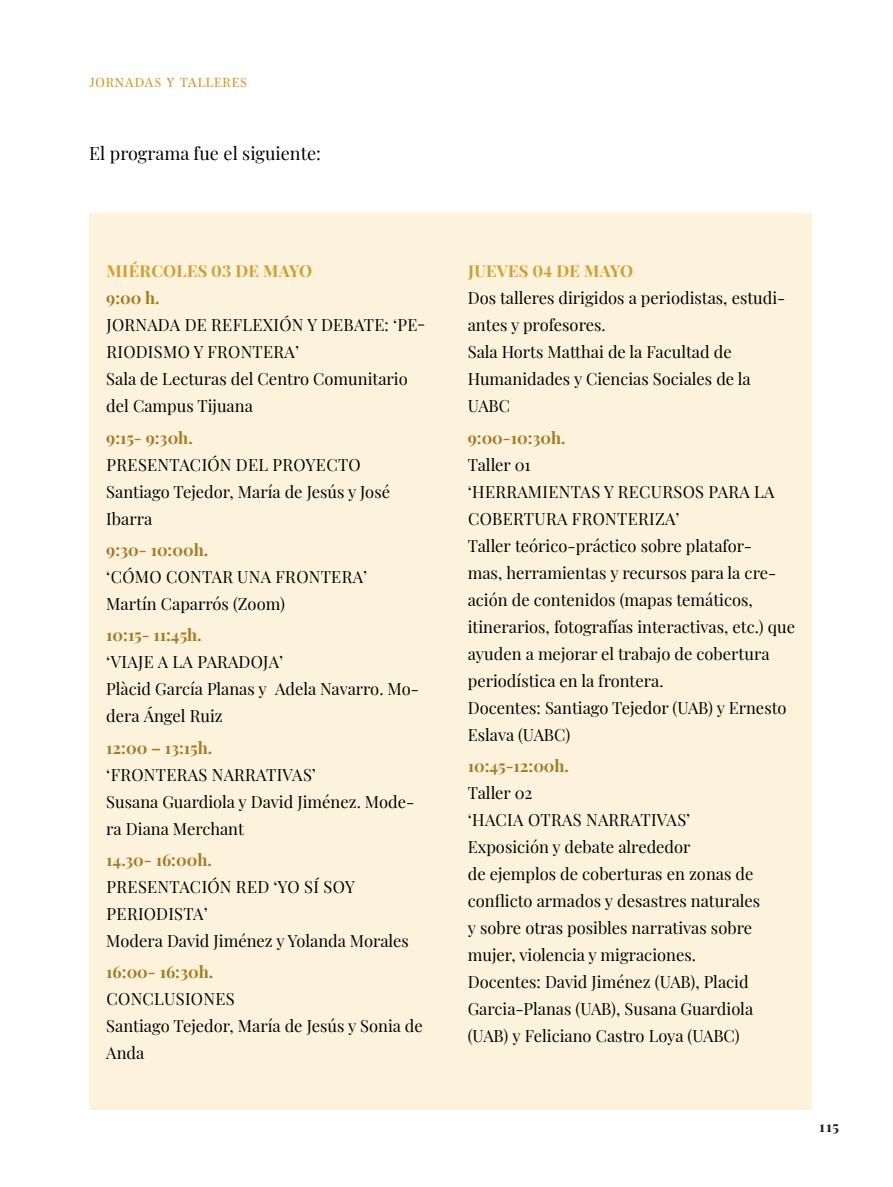
<style>
.page{position:relative;width:893px;height:1187px;background:#fff}
.page>*{position:absolute;margin:0;border:0;box-sizing:border-box;transform-origin:0 0}
.t1{font:18px "Playfair Display";color:#000}
.t2{font:16.5px/27px "Playfair Display";color:#000}
.t3{font:700 16.5px "Playfair Display";color:#a37b25}
.t4{font:700 16.5px "Playfair Display";letter-spacing:.02em;color:#d09f34}
.t5{font:700 15px "Playfair Display";color:#1a171c}
.t6{font:13.5px "Mencken Std";letter-spacing:.06em;color:#d09f34}
</style>
<div class="page">
<div style="left:89px;top:213px;width:723px;height:897px;background:#fdf2dc"></div>
<p class="t6" style="left:89px;top:74px;width:159px">JORNADAS Y TALLERES</p>
<p class="t1" style="left:89px;top:139px;width:233px">El programa fue el siguiente:</p>
<p class="t4" style="left:107px;top:258px;width:207px">MIÉRCOLES 03 DE MAYO</p>
<p class="t3" style="left:106px;top:285px;width:55px">9:00 h.</p>
<p class="t2" style="left:106px;top:310px;width:321px">JORNADA DE REFLEXIÓN Y DEBATE: ‘PE-<br>RIODISMO Y FRONTERA’<br>Sala de Lecturas del Centro Comunitario del Campus Tijuana</p>
<p class="t3" style="left:106px;top:424px;width:88px">9:15- 9:30h.</p>
<p class="t2" style="left:106px;top:449px;width:285px">PRESENTACIÓN DEL PROYECTO<br>Santiago Tejedor, María de Jesús y José<br>Ibarra</p>
<p class="t3" style="left:106px;top:537px;width:103px">9:30- 10:00h.</p>
<p class="t2" style="left:106px;top:562px;width:262px">‘CÓMO CONTAR UNA FRONTERA’<br>Martín Caparrós (Zoom)</p>
<p class="t3" style="left:106px;top:622px;width:97px">10:15- 11:45h.</p>
<p class="t2" style="left:106px;top:647px;width:314px">‘VIAJE A LA PARADOJA’<br>Plàcid García Planas y Adela Navarro. Mo&shy;dera Ángel Ruiz</p>
<p class="t3" style="left:106px;top:734px;width:107px">12:00 – 13:15h.</p>
<p class="t2" style="left:106px;top:759px;width:309px">‘FRONTERAS NARRATIVAS’<br>Susana Guardiola y David Jiménez. Mode&shy;ra Diana Merchant</p>
<p class="t3" style="left:106px;top:846px;width:107px">14.30- 16:00h.</p>
<p class="t2" style="left:106px;top:871px;width:304px">PRESENTACIÓN RED ‘YO SÍ SOY<br>PERIODISTA’<br>Modera David Jiménez y Yolanda Morales</p>
<p class="t3" style="left:106px;top:958px;width:108px">16:00- 16:30h.</p>
<p class="t2" style="left:106px;top:984px;width:318px">CONCLUSIONES<br>Santiago Tejedor, María de Jesús y Sonia de<br>Anda</p>
<p class="t4" style="left:468px;top:258px;width:167px">JUEVES 04 DE MAYO</p>
<p class="t2" style="left:468px;top:283px;width:319px">Dos talleres dirigidos a periodistas, estudi&shy;antes y profesores.<br>Sala Horts Matthai de la Facultad de<br>Humanidades y Ciencias Sociales de la<br>UABC</p>
<p class="t3" style="left:468px;top:424px;width:99px">9:00-10:30h.</p>
<p class="t2" style="left:468px;top:449px;width:329px">Taller 01<br>‘HERRAMIENTAS Y RECURSOS PARA LA COBERTURA FRONTERIZA’<br>Taller teórico-práctico sobre platafor-<br>mas, herramientas y recursos para la cre&shy;ación de contenidos (mapas temáticos, itinerarios, fotografías interactivas, etc.) que ayuden a mejorar el trabajo de cobertura periodística en la frontera.<br>Docentes: Santiago Tejedor (UAB) y Ernesto Eslava (UABC)</p>
<p class="t3" style="left:468px;top:752px;width:103px">10:45-12:00h.</p>
<p class="t2" style="left:468px;top:777px;width:294px">Taller 02<br>‘HACIA OTRAS NARRATIVAS’ Exposición y debate alrededor<br>de ejemplos de coberturas en zonas de conflicto armados y desastres naturales y sobre otras posibles narrativas sobre mujer, violencia y migraciones.<br>Docentes: David Jiménez (UAB), Placid Garcia-Planas (UAB), Susana Guardiola (UAB) y Feliciano Castro Loya (UABC)</p>
<p class="t5" style="left:820px;top:1114px;width:21px">115</p>
</div>
